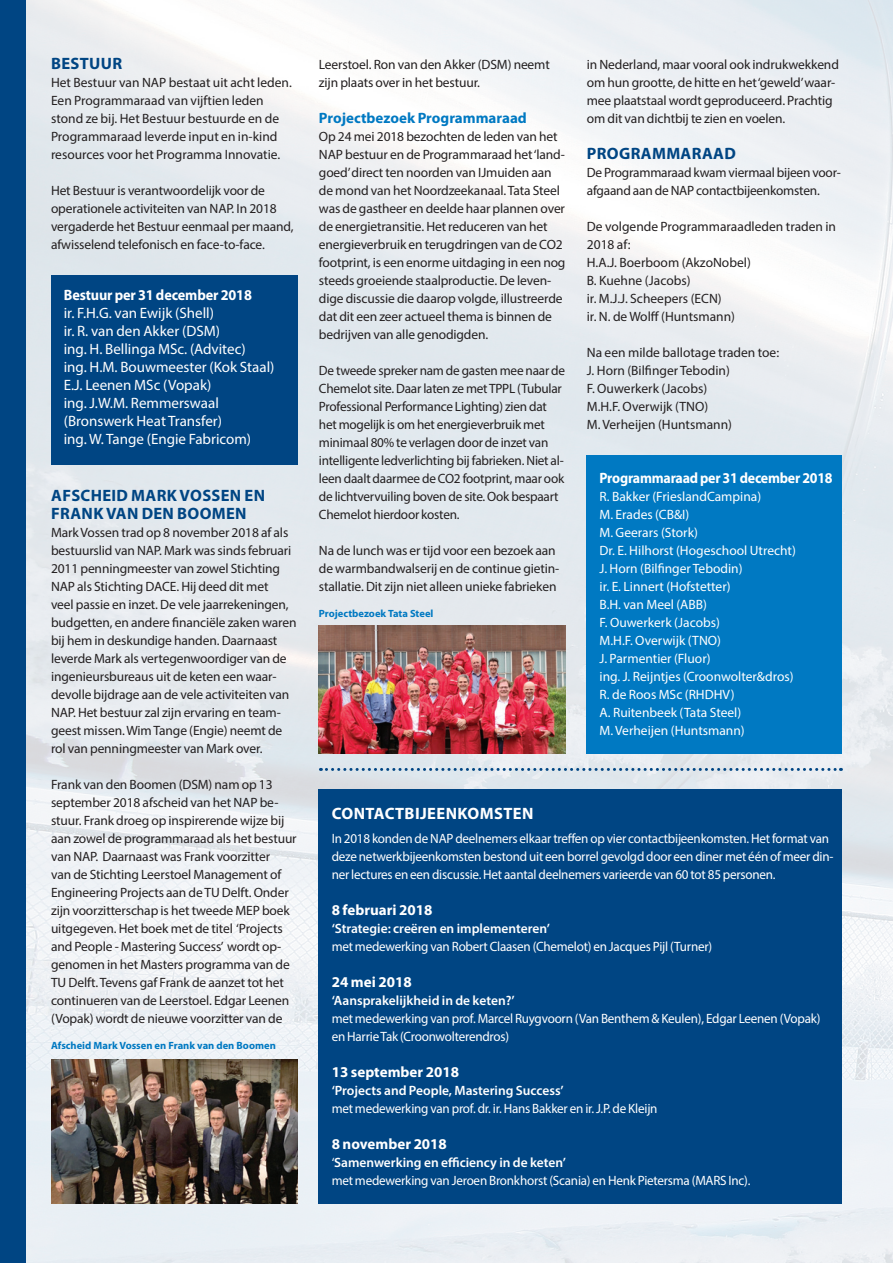
<style>
.page{position:relative;width:893px;height:1263px;background:#fff}
.page>*{position:absolute;margin:0;border:0;box-sizing:border-box;transform-origin:0 0}
.t1{font:700 16.5px "Myriad Pro";letter-spacing:.02em;color:#004583}
.t2{font:700 16.5px "Myriad Pro";letter-spacing:.025em;color:#fff}
.t3{font:15px/18px "Myriad Pro";color:#fff}
.t4{font:700 15px "Myriad Pro";letter-spacing:-.01em;color:#fff}
.t5{font:700 15px "Myriad Pro";letter-spacing:-.01em;color:#fff;scale:.93 1}
.t6{font:700 15px "Myriad Pro";color:#0079c2}
.t7{font:700 15px "Myriad Pro";letter-spacing:-.01em;color:#fff;scale:.95 1}
.t8{font:13.5px/18px "Myriad Pro";letter-spacing:-.01em;color:#231f20}
.t9{font:13.5px/18px "Myriad Pro";letter-spacing:-.015em;color:#fff}
.t10{font:600 13.5px "Myriad Pro";color:#fff}
.t11{font:700 10.5px "Myriad Pro";color:#0079c2}
.s1{font-weight:600}
</style>
<div class="page">
<img style="left:26px;top:0;width:867px;height:1263px">
<div style="left:0;top:0;width:26px;height:1263px;background:#004583"></div>
<div style="left:51px;top:275px;width:247px;height:190px;background:#004583"></div>
<div style="left:319px;top:789px;width:523px;height:414px;background:#004583"></div>
<svg style="left:320px;top:768px;width:521px;height:3px;background:#8dabc5"></svg>
<div style="left:587px;top:455px;width:255px;height:298px;background:#0079c2"></div>
<img style="left:51px;top:1059px;width:247px;height:144px">
<img style="left:319px;top:625px;width:247px;height:128px">
<p class="t1" style="left:51px;top:53px;width:72px">BESTUUR</p>
<p class="t8" style="left:51px;top:73px;width:242px">Het Bestuur van NAP bestaat uit acht leden.<br>Een Programmaraad van vijftien leden stond ze bij. Het Bestuur bestuurde en de Programmaraad leverde input en in-kind resources voor het Programma Innovatie.</p>
<p class="t8" style="left:51px;top:181px;width:244px">Het Bestuur is verantwoordelijk voor de operationele activiteiten van NAP. In 2018 vergaderde het Bestuur eenmaal per maand, afwisselend telefonisch en face-to-face.</p>
<p class="t7" style="left:64px;top:285px;width:200px">Bestuur per 31 december 2018</p>
<p class="t3" style="left:64px;top:304px;width:212px">ir. F.H.G. van Ewijk (Shell)<br>ir. R. van den Akker (DSM)<br>ing. H. Bellinga MSc. (Advitec)<br>ing. H.M. Bouwmeester (Kok Staal)<br>E.J. Leenen MSc (Vopak)<br>ing. J.W.M. Remmerswaal (Bronswerk Heat Transfer)<br>ing. W. Tange (Engie Fabricom)</p>
<p class="t1" style="left:51px;top:485px;width:162px">Afschei d Mark Vossen</p>
<p class="t1" style="left:245px;top:485px;width:11px">en</p>
<p class="t1" style="left:51px;top:503px;width:21px">Fran</p>
<p class="t1" style="left:93px;top:503px;width:25px">k van</p>
<p class="t1" style="left:142px;top:503px;width:83px">den Boomen</p>
<p class="t8" style="left:51px;top:523px;width:247px">Mark Vossen trad op 8 november 2018 af als bestuurslid van NAP. Mark was sinds februari 2011 penningmeester van zowel Stichting NAP als Stichting DACE. Hij deed dit met<br>veel passie en inzet. De vele jaarrekeningen, budgetten, en andere financiële zaken waren bij hem in deskundige handen. Daarnaast leverde Mark als vertegenwoordiger van de ingenieursbureaus uit de keten een waar&shy;devolle bijdrage aan de vele activiteiten van NAP. Het bestuur zal zijn ervaring en team&shy;geest missen. Wim Tange (Engie) neemt de rol van penningmeester van Mark over.</p>
<p class="t8" style="left:51px;top:775px;width:247px">Frank van den Boomen (DSM) nam op 13 september 2018 afscheid van het NAP be&shy;stuur. Frank droeg op inspirerende wijze bij aan zowel de programmaraad als het bestuur van NAP. Daarnaast was Frank voorzitter<br>van de Stichting Leerstoel Management of Engineering Projects aan de TU Delft. Onder zijn voorzitterschap is het tweede MEP boek uitgegeven. Het boek met de titel ‘Projects and People - Mastering Success’ wordt op&shy;genomen in het Masters programma van de TU Delft. Tevens gaf Frank de aanzet tot het continueren van de Leerstoel. Edgar Leenen (Vopak) wordt de nieuwe voorzitter van de</p>
<p class="t11" style="left:51px;top:1039px;width:226px">Afscheid Mark Vossen en Frank van den Boomen</p>
<p class="t8" style="left:319px;top:55px;width:232px">Leerstoel. Ron van den Akker (DSM) neemt zijn plaats over in het bestuur.</p>
<p class="t6" style="left:319px;top:108px;width:209px">Projectbezoek Programmaraad</p>
<p class="t8" style="left:319px;top:127px;width:248px">Op 24 mei 2018 bezochten de leden van het NAP bestuur en de Programmaraad het ‘land&shy;goed’ direct ten noorden van IJmuiden aan de mond van het Noordzeekanaal. Tata Steel was de gastheer en deelde haar plannen over de energietransitie. Het reduceren van het energieverbruik en terugdringen van de CO2 footprint, is een enorme uitdaging in een nog steeds groeiende staalproductie. De leven&shy;dige discussie die daarop volgde, illustreerde dat dit een zeer actueel thema is binnen de bedrijven van alle genodigden.</p>
<p class="t8" style="left:319px;top:361px;width:248px">De tweede spreker nam de gasten mee naar de Chemelot site. Daar laten ze met TPPL (Tubular Professional Performance Lighting) zien dat het mogelijk is om het energieverbruik met minimaal 80% te verlagen door de inzet van intelligente ledverlichting bij fabrieken. Niet al&shy;leen daalt daarmee de CO2 footprint, maar ook de lichtvervuiling boven de site. Ook bespaart Chemelot hierdoor kosten.</p>
<p class="t8" style="left:319px;top:541px;width:242px">Na de lunch was er tijd voor een bezoek aan de warmbandwalserij en de continue gietin&shy;stallatie. Dit zijn niet alleen unieke fabrieken</p>
<p class="t11" style="left:319px;top:607px;width:116px">Projectbezoek Tata Steel</p>
<p class="t8" style="left:587px;top:55px;width:254px">in Nederland, maar vooral ook indrukwekkend om hun grootte, de hitte en het ‘geweld’ waar&shy;mee plaatstaal wordt geproduceerd. Prachtig om dit van dichtbij te zien en voelen.</p>
<p class="t1" style="left:587px;top:143px;width:45px">Programmaraa</p>
<p class="t1" style="left:724px;top:143px;width:13px">d</p>
<p class="t8" style="left:587px;top:163px;width:256px">De Programmaraad kwam viermaal bijeen voor&shy;afgaand aan de NAP contactbijeenkomsten.</p>
<p class="t8" style="left:587px;top:217px;width:251px">De volgende Programmaraadleden traden in<br>2018 af:<br>H.A.J. Boerboom (AkzoNobel)<br>B. Kuehne (Jacobs)<br>ir. M.J.J. Scheepers (ECN)<br>ir. N. de Wolff (Huntsmann)</p>
<p class="t8" style="left:587px;top:343px;width:194px">Na een milde ballotage traden toe:<br>J. Horn (Bilfinger Tebodin)<br>F. Ouwerkerk (Jacobs)<br>M.H.F. Overwijk (TNO)<br>M. Verheijen (Huntsmann)</p>
<p class="t5" style="left:600px;top:468px;width:252px">Programmaraad per 31 december 2018</p>
<p class="t9" style="left:600px;top:487px;width:198px">R. Bakker (FrieslandCampina)<br>M. Erades (CB&amp;I)<br>M. Geerars (Stork)<br>Dr. E. Hilhorst (Hogeschool Utrecht)<br>J. Horn (Bilfinger Tebodin)<br>ir. E. Linnert (Hofstetter)<br>B.H. van Meel (ABB)<br>F. Ouwerkerk (Jacobs)<br>M.H.F. Overwijk (TNO)<br>J. Parmentier (Fluor)<br>ing. J. Reijntjes (Croonwolter&amp;dros)<br>R. de Roos MSc (RHDHV)<br>A. Ruitenbeek (Tata Steel)<br>M. Verheijen (Huntsmann)</p>
<p class="t2" style="left:332px;top:803px;width:203px">CONTACTBIJEENKOMSTEN</p>
<p class="t9" style="left:332px;top:829px;width:503px">In 2018 konden de NAP deelnemers elkaar treffen op vier contactbijeenkomsten. Het format van deze netwerkbijeenkomsten bestond uit een borrel gevolgd door een diner met één of meer din&shy;ner lectures en een discussie. Het aantal deelnemers varieerde van 60 tot 85 personen.</p>
<p class="t4" style="left:332px;top:900px;width:102px">8 februari 2018</p>
<p class="t10" style="left:332px;top:920px;width:220px">‘Strategie: creëren en implementeren’</p>
<p class="t9" style="left:332px;top:937px;width:382px">met medewerking van Robert Claasen (Chemelot) en Jacques Pijl (Turner)</p>
<p class="t4" style="left:332px;top:972px;width:82px">24 mei 2018</p>
<p class="t10" style="left:332px;top:992px;width:185px">‘Aansprakelijkheid in de keten?’</p>
<p class="t9" style="left:332px;top:1009px;width:490px">met medewerking van prof. Marcel Ruygvoorn (Van Benthem &amp; Keulen), Edgar Leenen (Vopak) en Harrie Tak (Croonwolterendros)</p>
<p class="t4" style="left:332px;top:1062px;width:129px">13 september 2018</p>
<p class="t10" style="left:332px;top:1082px;width:233px">‘Projects and People, Mastering Success’</p>
<p class="t9" style="left:332px;top:1099px;width:327px">met medewerking van prof. dr. ir. Hans Bakker en ir. J.P. de Kleijn</p>
<p class="t4" style="left:332px;top:1134px;width:117px">8 november 2018</p>
<p class="t9" style="left:332px;top:1153px;width:420px">‘<span class="s1">Samenwerking en efficiency in de keten’<br></span>met medewerking van Jeroen Bronkhorst (Scania) en Henk Pietersma (MARS Inc).</p>
</div>
